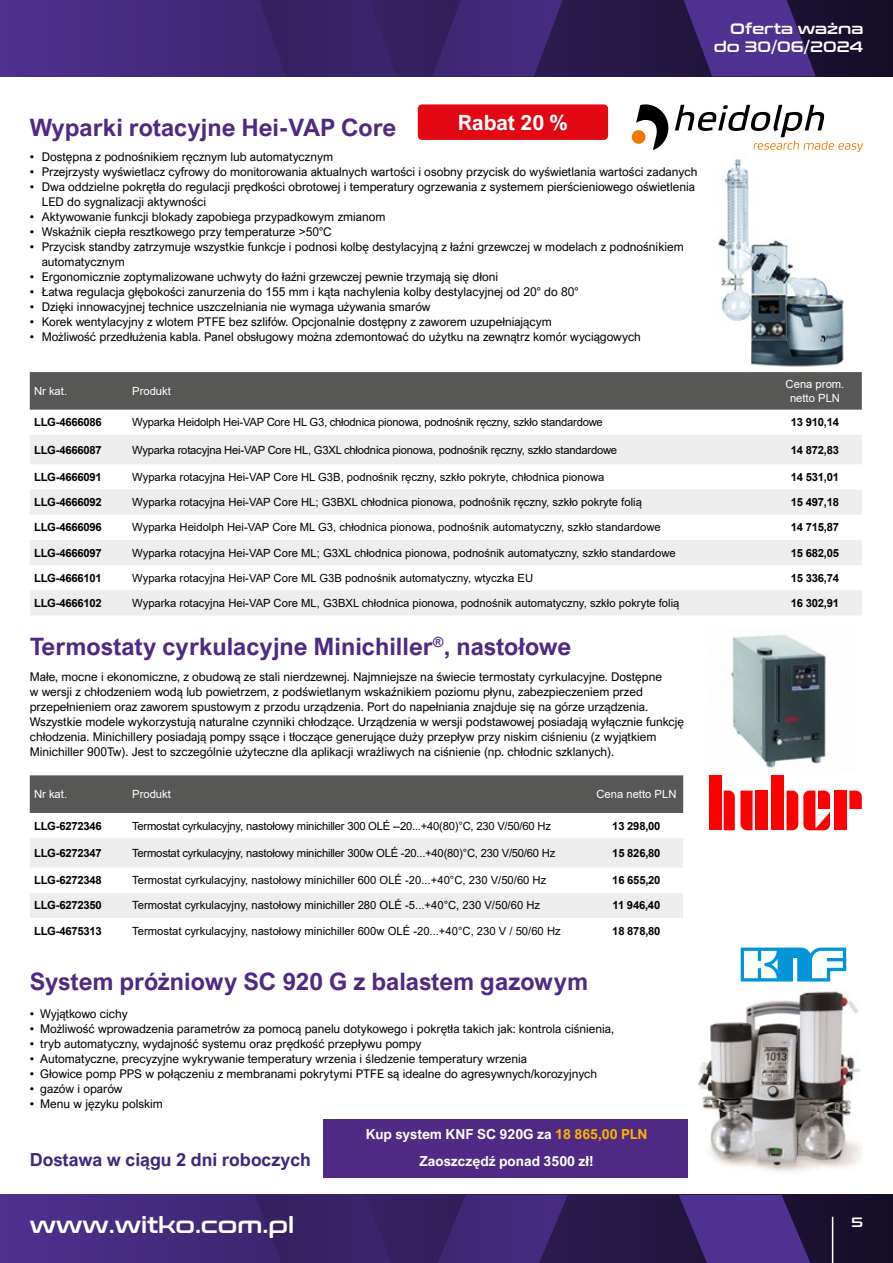
<style>
.page{position:relative;width:893px;height:1263px;background:#fff}
.page>*{position:absolute;margin:0;border:0;box-sizing:border-box;transform-origin:0 0}
.t1{font:700 24px "Arial Nova";color:#4f2983}
.t2{font:22.65px "Conthrax Sb";color:#fff}
.t3{font:700 21px "Arial Nova";color:#fff}
.t4{font:700 18px "Arial Nova";color:#3f2780}
.t5{font:15px/18px "Conthrax Sb";color:#fff;text-align:right}
.t6{font:700 13.8px "Arial Nova";color:#fff}
.t7{font:13.5px "Conthrax Sb";color:#fff}
.t8{font:12px/15px "Arial Nova";color:#000}
.t9{font:11.25px "Arial";color:#000}
.t10{font:11.25px "Arial";letter-spacing:-.02em;color:#000}
.t11{font:700 11.25px "Arial";letter-spacing:-.02em;color:#000}
.t12{font:11.25px/13.5px "Arial";color:#fff;text-align:center}
.s1{color:#fab400}
</style>
<div class="page">
<div style="left:323px;top:1119px;width:364px;height:58px;background:#4f2983"></div>
<img style="left:718px;top:158px;width:126px;height:209px">
<div style="left:30px;top:372px;width:832px;height:38px;background:#575756"></div>
<svg style="left:30px;top:435px;width:832px;height:180px;fill:#ededed"></svg>
<div style="left:30px;top:775px;width:653px;height:38px;background:#575756"></div>
<svg style="left:30px;top:838px;width:653px;height:80px;fill:#ededed"></svg>
<svg style="left:632px;top:104px;width:231px;height:48px"></svg>
<div style="left:418px;top:104px;width:190px;height:36px;background:#e30613;border-radius:4px"></div>
<div style="left:709px;top:775px;width:12px;height:55px;background:#f00"></div>
<svg style="left:724px;top:791px;width:29px;height:39px"></svg>
<div style="left:755px;top:791px;width:12px;height:39px;background:#f00"></div>
<div style="left:835px;top:791px;width:12px;height:39px;background:#f00"></div>
<svg style="left:849px;top:791px;width:13px;height:18px"></svg>
<div style="left:772px;top:775px;width:12px;height:55px;background:#f00"></div>
<svg style="left:786px;top:791px;width:44px;height:39px"></svg>
<img style="left:730px;top:634px;width:96px;height:134px">
<img style="left:698px;top:981px;width:164px;height:191px">
<svg style="left:741px;top:947px;width:105px;height:34px"></svg>
<svg style="left:0;top:0;width:893px;height:77px;background:#3b246d"></svg>
<svg style="left:255px;top:0;width:561px;height:77px;background:#382267"></svg>
<svg style="left:0;top:1195px;width:893px;height:68px;background:#3b246d"></svg>
<svg style="left:255px;top:1195px;width:561px;height:68px;background:#382267"></svg>
<hr style="left:832px;top:1217px;width:1px;height:46px;background:#fff">
<p class="t5" style="left:714px;top:19px;width:151px">Oferta ważna do 30/06/2024</p>
<h1 class="t1" style="left:30px;top:113px;width:368px">Wyparki rotacyjne Hei-VAP Core</h1>
<h3 class="t3" style="left:458px;top:110px;width:111px">Rabat 20 %</h3>
<p class="t8" style="left:30px;top:149px;width:305px">• Dostępna z podnośnikiem ręcznym lub automatycznym</p>
<p class="t8" style="left:30px;top:164px;width:669px">• Przejrzysty wyświetlacz cyfrowy do monitorowania aktualnych wartości i osobny przycisk do wyświetlania wartości zadanych</p>
<p class="t8" style="left:42px;top:179px;width:655px;text-indent:-12px">• Dwa oddzielne pokrętła do regulacji prędkości obrotowej i temperatury ogrzewania z systemem pierścieniowego oświetlenia<br>LED do sygnalizacji aktywności</p>
<p class="t8" style="left:30px;top:209px;width:357px">• Aktywowanie funkcji blokady zapobiega przypadkowym zmianom</p>
<p class="t8" style="left:30px;top:224px;width:304px">• Wskaźnik ciepła resztkowego przy temperaturze &gt;50°C</p>
<p class="t8" style="left:42px;top:239px;width:643px;text-indent:-12px">• Przycisk standby zatrzymuje wszystkie funkcje i podnosi kolbę destylacyjną z łaźni grzewczej w modelach z podnośnikiem automatycznym</p>
<p class="t8" style="left:30px;top:269px;width:470px">• Ergonomicznie zoptymalizowane uchwyty do łaźni grzewczej pewnie trzymają się dłoni</p>
<p class="t8" style="left:30px;top:284px;width:550px">• Łatwa regulacja głębokości zanurzenia do 155 mm i kąta nachylenia kolby destylacyjnej od 20° do 80°</p>
<p class="t8" style="left:30px;top:299px;width:402px">• Dzięki innowacyjnej technice uszczelniania nie wymaga używania smarów</p>
<p class="t8" style="left:30px;top:314px;width:524px">• Korek wentylacyjny z wlotem PTFE bez szlifów. Opcjonalnie dostępny z zaworem uzupełniającym</p>
<p class="t8" style="left:30px;top:329px;width:613px">• Możliwość przedłużenia kabla. Panel obsługowy można zdemontować do użytku na zewnątrz komór wyciągowych</p>
<p class="t12" style="left:34px;top:384px;width:35px">Nr kat.</p>
<p class="t12" style="left:132px;top:384px;width:40px">Produkt</p>
<p class="t12" style="left:786px;top:377px;width:60px">Cena prom. netto PLN</p>
<p class="t11" style="left:34px;top:414px;width:69px">LLG-4666086</p>
<p class="t10" style="left:132px;top:415px;width:472px">Wyparka Heidolph Hei-VAP Core HL G3, chłodnica pionowa, podnośnik ręczny, szkło standardowe</p>
<p class="t11" style="left:791px;top:414px;width:50px">13 910,14</p>
<p class="t11" style="left:34px;top:442px;width:69px">LLG-4666087</p>
<p class="t10" style="left:132px;top:442px;width:487px">Wyparka rotacyjna Hei-VAP Core HL, G3XL chłodnica pionowa, podnośnik ręczny, szkło standardowe</p>
<p class="t11" style="left:791px;top:442px;width:50px">14 872,83</p>
<p class="t11" style="left:34px;top:469px;width:69px">LLG-4666091</p>
<p class="t9" style="left:132px;top:469px;width:474px">Wyparka rotacyjna Hei-VAP Core HL G3B, podnośnik ręczny, szkło pokryte, chłodnica pionowa</p>
<p class="t11" style="left:791px;top:469px;width:50px">14 531,01</p>
<p class="t11" style="left:34px;top:494px;width:69px">LLG-4666092</p>
<p class="t9" style="left:132px;top:494px;width:511px">Wyparka rotacyjna Hei-VAP Core HL; G3BXL chłodnica pionowa, podnośnik ręczny, szkło pokryte folią</p>
<p class="t11" style="left:791px;top:494px;width:50px">15 497,18</p>
<p class="t11" style="left:34px;top:519px;width:69px">LLG-4666096</p>
<p class="t9" style="left:132px;top:520px;width:530px">Wyparka Heidolph Hei-VAP Core ML G3, chłodnica pionowa, podnośnik automatyczny, szkło standardowe</p>
<p class="t11" style="left:791px;top:519px;width:50px">14 715,87</p>
<p class="t11" style="left:34px;top:545px;width:69px">LLG-4666097</p>
<p class="t9" style="left:132px;top:545px;width:545px">Wyparka rotacyjna Hei-VAP Core ML; G3XL chłodnica pionowa, podnośnik automatyczny, szkło standardowe</p>
<p class="t11" style="left:791px;top:545px;width:50px">15 682,05</p>
<p class="t11" style="left:34px;top:570px;width:69px">LLG-4666101</p>
<p class="t9" style="left:132px;top:570px;width:402px">Wyparka rotacyjna Hei-VAP Core ML G3B podnośnik automatyczny, wtyczka EU</p>
<p class="t11" style="left:791px;top:570px;width:50px">15 336,74</p>
<p class="t11" style="left:34px;top:595px;width:69px">LLG-4666102</p>
<p class="t9" style="left:132px;top:595px;width:549px">Wyparka rotacyjna Hei-VAP Core ML, G3BXL chłodnica pionowa, podnośnik automatyczny, szkło pokryte folią</p>
<p class="t11" style="left:791px;top:595px;width:50px">16 302,91</p>
<h1 class="t1" style="left:30px;top:633px;width:543px">Termostaty cyrkulacyjne Minichiller<sup>®</sup>, nastołowe</h1>
<p class="t8" style="left:30px;top:669px;width:656px">Małe, mocne i ekonomiczne, z obudową ze stali nierdzewnej. Najmniejsze na świecie termostaty cyrkulacyjne. Dostępne<br>w wersji z chłodzeniem wodą lub powietrzem, z podświetlanym wskaźnikiem poziomu płynu, zabezpieczeniem przed przepełnieniem oraz zaworem spustowym z przodu urządzenia. Port do napełniania znajduje się na górze urządzenia.<br>Wszystkie modele wykorzystują naturalne czynniki chłodzące. Urządzenia w wersji podstawowej posiadają wyłącznie funkcję chłodzenia. Minichillery posiadają pompy ssące i tłoczące generujące duży przepływ przy niskim ciśnieniu (z wyjątkiem Minichiller 900Tw). Jest to szczególnie użyteczne dla aplikacji wrażliwych na ciśnienie (np. chłodnic szklanych).</p>
<p class="t12" style="left:34px;top:787px;width:35px">Nr kat.</p>
<p class="t12" style="left:132px;top:787px;width:40px">Produkt</p>
<p class="t12" style="left:596px;top:787px;width:82px">Cena netto PLN</p>
<p class="t11" style="left:34px;top:818px;width:69px">LLG-6272346</p>
<p class="t10" style="left:132px;top:818px;width:420px">Termostat cyrkulacyjny, nastołowy minichiller 300 OLÉ --20...+40(80)°C, 230 V/50/60 Hz</p>
<p class="t11" style="left:612px;top:818px;width:50px">13 298,00</p>
<p class="t11" style="left:34px;top:845px;width:69px">LLG-6272347</p>
<p class="t10" style="left:132px;top:845px;width:425px">Termostat cyrkulacyjny, nastołowy minichiller 300w OLÉ -20...+40(80)°C, 230 V/50/60 Hz</p>
<p class="t11" style="left:612px;top:845px;width:50px">15 826,80</p>
<p class="t11" style="left:34px;top:872px;width:69px">LLG-6272348</p>
<p class="t9" style="left:132px;top:872px;width:416px">Termostat cyrkulacyjny, nastołowy minichiller 600 OLÉ -20...+40°C, 230 V/50/60 Hz</p>
<p class="t11" style="left:612px;top:872px;width:50px">16 655,20</p>
<p class="t11" style="left:34px;top:897px;width:69px">LLG-6272350</p>
<p class="t9" style="left:132px;top:898px;width:409px">Termostat cyrkulacyjny, nastołowy minichiller 280 OLÉ -5...+40°C, 230 V/50/60 Hz</p>
<p class="t11" style="left:613px;top:897px;width:49px">11 946,40</p>
<p class="t11" style="left:34px;top:923px;width:69px">LLG-4675313</p>
<p class="t9" style="left:132px;top:923px;width:430px">Termostat cyrkulacyjny, nastołowy minichiller 600w OLÉ -20...+40°C, 230 V / 50/60 Hz</p>
<p class="t11" style="left:612px;top:923px;width:50px">18 878,80</p>
<h1 class="t1" style="left:30px;top:967px;width:560px">System próżniowy SC 920 G z balastem gazowym</h1>
<p class="t8" style="left:30px;top:1006px;width:100px">• Wyjątkowo cichy</p>
<p class="t8" style="left:30px;top:1021px;width:586px">• Możliwość wprowadzenia parametrów za pomocą panelu dotykowego i pokrętła takich jak: kontrola ciśnienia,</p>
<p class="t8" style="left:30px;top:1036px;width:393px">• tryb automatyczny, wydajność systemu oraz prędkość przepływu pompy</p>
<p class="t8" style="left:30px;top:1051px;width:499px">• Automatyczne, precyzyjne wykrywanie temperatury wrzenia i śledzenie temperatury wrzenia</p>
<p class="t8" style="left:30px;top:1066px;width:569px">• Głowice pomp PPS w połączeniu z membranami pokrytymi PTFE są idealne do agresywnych/korozyjnych</p>
<p class="t8" style="left:30px;top:1081px;width:94px">• gazów i oparów</p>
<p class="t8" style="left:30px;top:1096px;width:135px">• Menu w języku polskim</p>
<p class="t6" style="left:366px;top:1126px;width:283px">Kup system KNF SC 920G za <span class="s1">18 865,00 PLN</span></p>
<h3 class="t4" style="left:30px;top:1149px;width:283px">Dostawa w ciągu 2 dni roboczych</h3>
<p class="t6" style="left:419px;top:1152px;width:176px">Zaoszczędź ponad 3500 zł!</p>
<h2 class="t2" style="left:30px;top:1208px;width:266px">www.witko.com.pl</h2>
<p class="t7" style="left:851px;top:1211px;width:13px">5</p>
</div>
